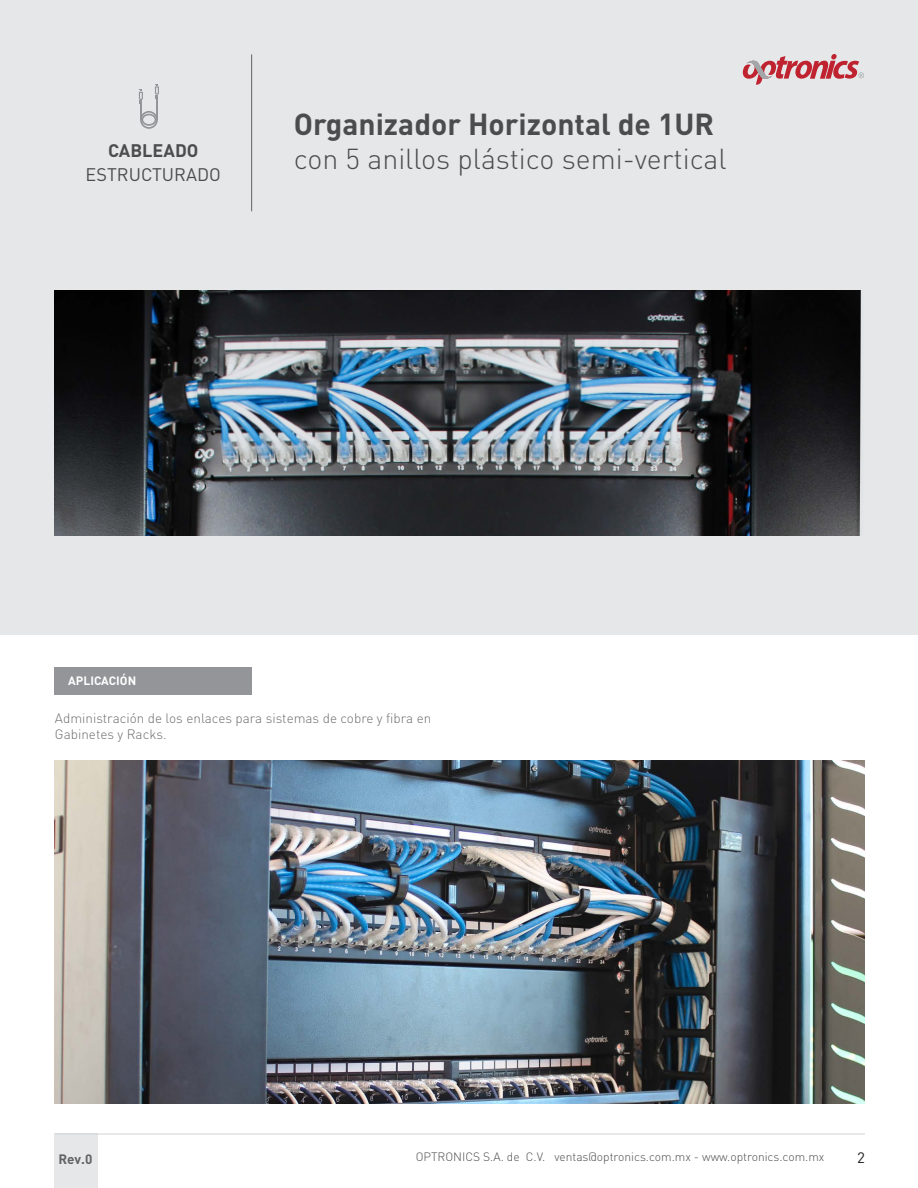
<style>
.page{position:relative;width:918px;height:1188px;background:#fff}
.page>*{position:absolute;margin:0;border:0;box-sizing:border-box;transform-origin:0 0}
.t1{font:700 30px "DIN Pro";color:#4b4c4d}
.t2{font:300 28.5px "DIN Pro";color:#4b4c4d}
.t3{font:18px "DIN Pro";color:#4b4c4d}
.t4{font:700 18px "DIN Pro";color:#4b4c4d}
.t5{font:15px "DIN Pro";color:#231f20}
.t6{font:300 13.5px/16.2px "DIN Pro";color:#6c6d70}
.t7{font:700 13.5px "DIN Pro";color:#636366}
.t8{font:300 12px "DIN Pro";color:#4b4c4d}
.t9{font:700 12px "DIN Pro";color:#fff}
</style>
<div class="page">
<div style="left:0;top:0;width:918px;height:634px;background:#e6e7e9"></div>
<div style="left:54px;top:1134px;width:44px;height:54px;background:#e6e7e9"></div>
<hr style="left:251px;top:54px;width:1px;height:157px;background:#636366">
<svg style="left:139px;top:84px;width:20px;height:45px"></svg>
<hr style="left:55px;top:1134px;width:810px;height:1px;background:#d1d2d4">
<svg style="left:742px;top:54px;width:122px;height:31px"></svg>
<div style="left:54px;top:668px;width:198px;height:27px;background:#939598"></div>
<img style="left:54px;top:290px;width:807px;height:245px">
<img style="left:54px;top:760px;width:811px;height:344px">
<h3 class="t4" style="left:108px;top:138px;width:92px">CABLEADO</h3>
<h3 class="t3" style="left:86px;top:162px;width:137px">ESTRUCTURADO</h3>
<h1 class="t1" style="left:294px;top:104px;width:422px">Organizador Horizontal de 1UR</h1>
<h2 class="t2" style="left:294px;top:140px;width:434px">con 5 anillos plástico semi-vertical</h2>
<p class="t9" style="left:68px;top:672px;width:69px">APLICACIÓN</p>
<p class="t6" style="left:55px;top:709px;width:378px">Administración de los enlaces para sistemas de cobre y fibra en<br>Gabinetes y Racks.</p>
<p class="t7" style="left:58px;top:1150px;width:35px">Rev.0</p>
<p class="t8" style="left:416px;top:1149px;width:410px">OPTRONICS S.A. de C.V. ventas@optronics.com.mx - www.optronics.com.mx</p>
<p class="t5" style="left:857px;top:1148px;width:9px">2</p>
</div>
